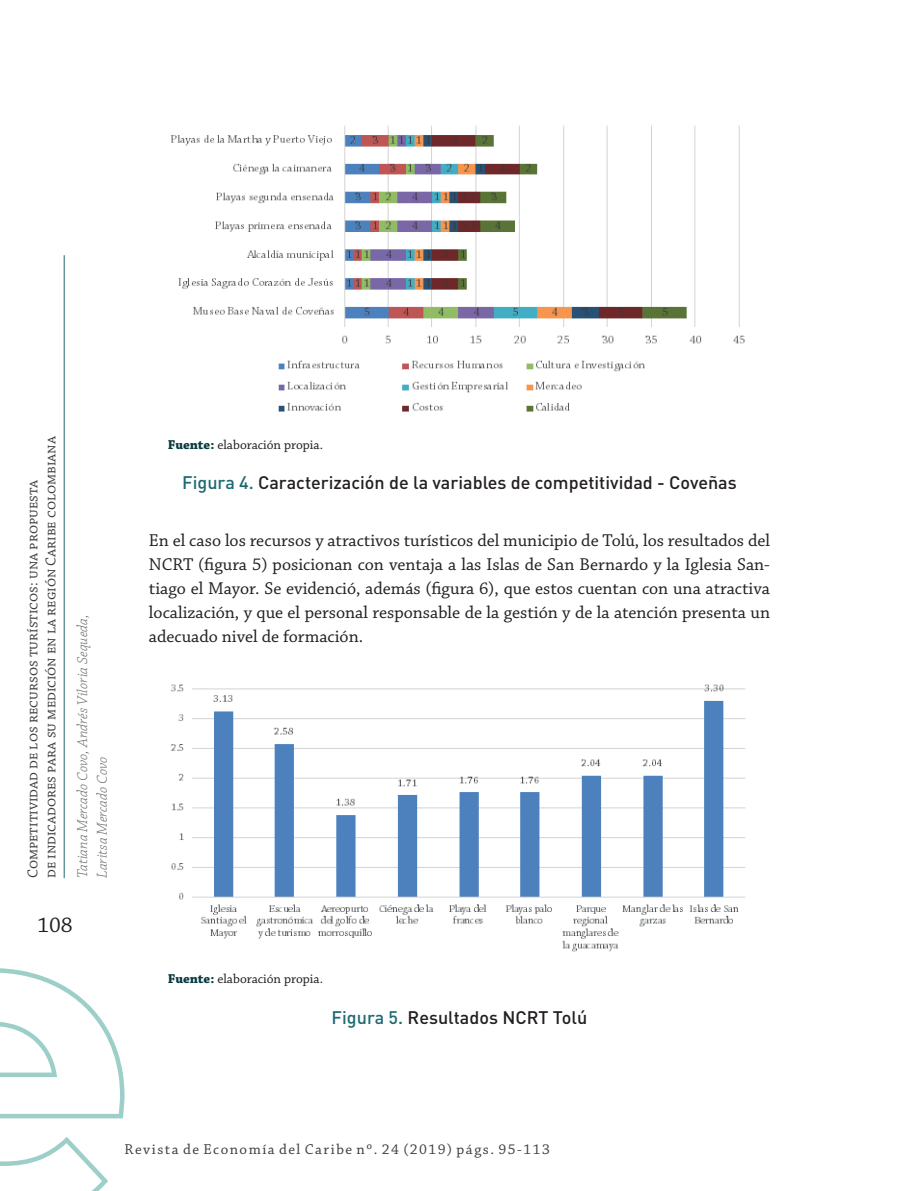
<style>
.page{position:relative;width:919px;height:1191px;background:#fff}
.page>*{position:absolute;margin:0;border:0;box-sizing:border-box;transform-origin:0 0}
.t1{font:22.5px "Chaparral Pro";color:#231f20}
.t2{font:18px/24px "Chaparral Pro";color:#231f20;text-align:justify}
.t3{font:500 18px "DIN Pro";color:#231f20}
.t4{font:15px/18px "Chaparral Pro";color:#3e3e3f}
.t5{font:italic 300 15px/19.5px "Chaparral Pro";color:#6c6d70}
.t6{font:15px "Chaparral Pro";letter-spacing:.1em;color:#3e3e3f}
.t7{font:13.5px "Chaparral Pro";color:#231f20}
.s1{font-weight:700;color:#06383c}
.s2{color:#1e6a71}
</style>
<div class="page">
<hr style="left:64px;top:255px;width:1px;height:623px;background:#1e6a71">
<svg style="left:0;top:1137px;width:108px;height:54px"></svg>
<svg style="left:0;top:968px;width:124px;height:150px"></svg>
<img style="left:170px;top:125px;width:575px;height:287px">
<img style="left:170px;top:684px;width:576px;height:268px">
<p class="t4" style="left:24px;top:878px;width:443px;rotate:-90deg">Competitividad de los recursos turísticos: una propuesta<br>de indicadores para su medición en la región Caribe colombiana</p>
<p class="t5" style="left:73px;top:878px;width:265px;rotate:-90deg">Tatiana Mercado Covo, Andrés Viloria Sequeda,<br>Laritsa Mercado Covo</p>
<p class="t1" style="left:37px;top:912px;width:37px">108</p>
<p class="t7" style="left:168px;top:437px;width:157px"><span class="s1">Fuente:</span> elaboración propia.</p>
<p class="t3" style="left:182px;top:470px;width:556px"><span class="s2">Figura 4.</span> Caracterización de la variables de competitividad - Coveñas</p>
<p class="t2" style="left:149px;top:529px;width:622px">En el caso los recursos y atractivos turísticos del municipio de Tolú, los resultados del NCRT (figura 5) posicionan con ventaja a las Islas de San Bernardo y la Iglesia San&shy;tiago el Mayor. Se evidenció, además (figura 6), que estos cuentan con una atractiva localización, y que el personal responsable de la gestión y de la atención presenta un adecuado nivel de formación.</p>
<p class="t7" style="left:168px;top:971px;width:157px"><span class="s1">Fuente:</span> elaboración propia.</p>
<p class="t3" style="left:331px;top:1005px;width:257px"><span class="s2">Figura 5.</span> Resultados NCRT Tolú</p>
<p class="t6" style="left:124px;top:1140px;width:427px">Revista de Economía del Caribe nº. 24 (2019) págs. 95-113</p>
</div>
